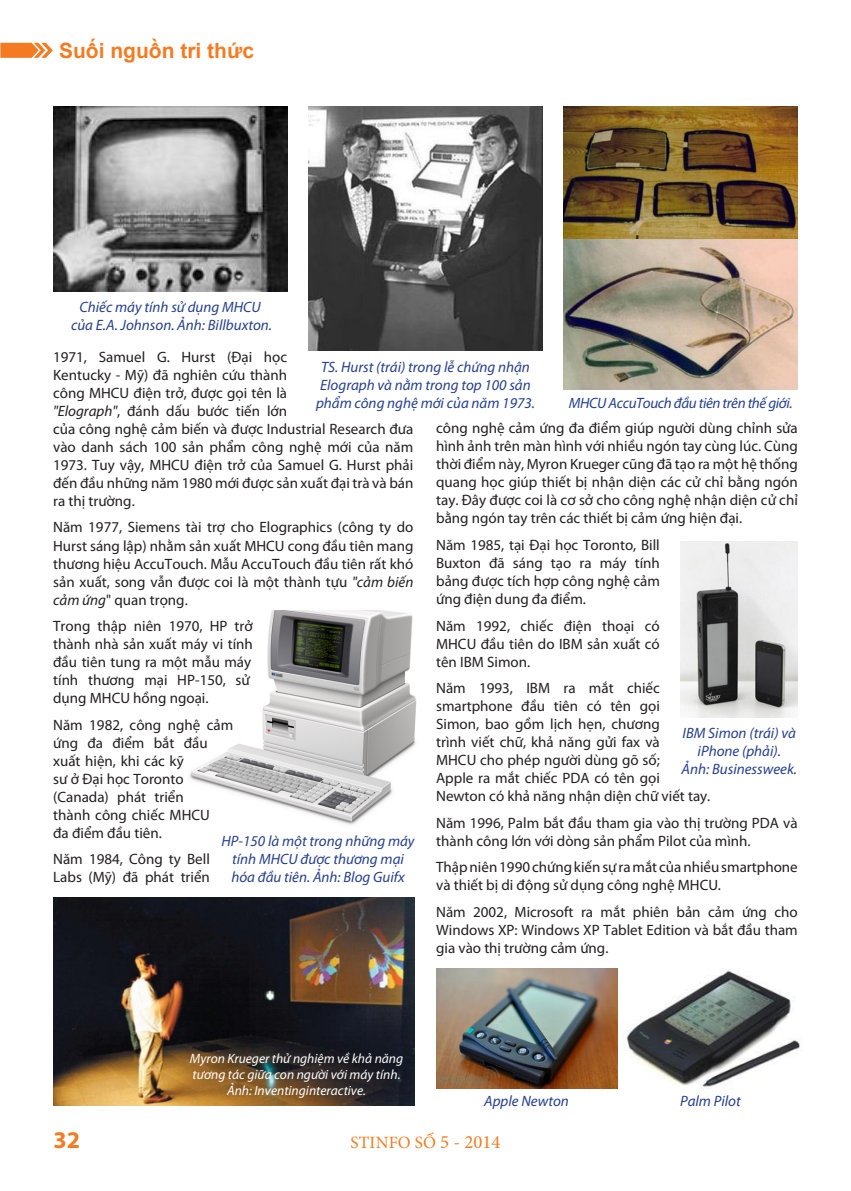
<style>
.page{position:relative;width:851px;height:1191px;background:#fff}
.page>*{position:absolute;margin:0;border:0;box-sizing:border-box;transform-origin:0 0}
.t1{font:700 24px "Myriad Pro";color:#f47b21}
.t2{font:700 21px "Arial";color:#f47b21}
.t3{font:17.25px "Minion Pro";letter-spacing:.01em;color:#f47b21}
.t4{font:15px/18px "Myriad Pro";color:#231f20}
.t5{font:italic 15px/18px "Myriad Pro";color:#253f8e;text-align:center}
.t6{font:italic 15px "Myriad Pro";letter-spacing:-.025em;color:#253f8e}
.t7{font:italic 13.5px/16.2px "Myriad Pro";color:#fff;text-align:center}
.s1{font-style:italic}
.s2{font-size:18.75px}
</style>
<div class="page">
<svg style="left:0;top:43px;width:53px;height:15px"></svg>
<img style="left:53px;top:106px;width:234px;height:185px">
<img style="left:563px;top:106px;width:234px;height:284px">
<img style="left:53px;top:897px;width:362px;height:209px">
<img style="left:308px;top:106px;width:234px;height:245px">
<img style="left:189px;top:610px;width:228px;height:215px">
<img style="left:680px;top:541px;width:117px;height:176px">
<img style="left:623px;top:969px;width:177px;height:119px">
<img style="left:436px;top:968px;width:181px;height:120px">
<h2 class="t2" style="left:59px;top:37px;width:196px">Suối nguồn tri thức</h2>
<p class="t5" style="left:79px;top:297px;width:183px">Chiếc máy tính sử dụng MHCU</p>
<p class="t5" style="left:71px;top:315px;width:202px">của E.A. Johnson. Ảnh: Billbuxton.</p>
<p class="t4" style="left:53px;top:348px;width:362px">1971, Samuel G. Hurst (Đại học<br>Kentucky - Mỹ) đã nghiên cứu thành<br>công MHCU điện trở, được gọi tên là<br><span class="s1">"Elograph"</span>, đánh dấu bước tiến lớn<br>của công nghệ cảm biến và được Industrial Research đưa vào danh sách 100 sản phẩm công nghệ mới của năm 1973. Tuy vậy, MHCU điện trở của Samuel G. Hurst phải đến đầu những năm 1980 mới được sản xuất đại trà và bán ra thị trường.</p>
<p class="t4" style="left:53px;top:518px;width:361px;text-align:justify">Năm 1977, Siemens tài trợ cho Elographics (công ty do Hurst sáng lập) nhằm sản xuất MHCU cong đầu tiên mang thương hiệu AccuTouch. Mẫu AccuTouch đầu tiên rất khó sản xuất, song vẫn được coi là một thành tựu <span class="s1">"cảm biến cảm ứng</span>" quan trọng.</p>
<p class="t4" style="left:53px;top:617px;width:201px">Trong thập niên 1970, HP trở thành nhà sản xuất máy vi tính đầu tiên tung ra một mẫu máy tính thương mại HP-150, sử dụng MHCU hồng ngoại.</p>
<p class="t4" style="left:53px;top:715px;width:181px">Năm 1982, công nghệ cảm ứng đa điểm bắt đầu xuất hiện, khi các kỹ<br>sư ở Đại học Toronto (Canada) phát triển<br>thành công chiếc MHCU<br>đa điểm đầu tiên.</p>
<p class="t4" style="left:53px;top:850px;width:158px">Năm 1984, Công ty Bell<br>Labs (Mỹ) đã phát triển</p>
<p class="t5" style="left:316px;top:358px;width:220px">TS. Hurst (trái) trong lễ chứng nhận<br>Elograph và nằm trong top 100 sản phẩm công nghệ mới của năm 1973.</p>
<p class="t6" style="left:569px;top:393px;width:225px">MHCU AccuTouch đầu tiên trên thế giới.</p>
<p class="t4" style="left:436px;top:419px;width:363px;text-align:justify">công nghệ cảm ứng đa điểm giúp người dùng chỉnh sửa hình ảnh trên màn hình với nhiều ngón tay cùng lúc. Cùng thời điểm này, Myron Krueger cũng đã tạo ra một hệ thống quang học giúp thiết bị nhận diện các cử chỉ bằng ngón tay. Đây được coi là cơ sở cho công nghệ nhận diện cử chỉ bằng ngón tay trên các thiết bị cảm ứng hiện đại.</p>
<p class="t4" style="left:436px;top:535px;width:225px;text-align:justify">Năm 1985, tại Đại học Toronto, Bill Buxton đã sáng tạo ra máy tính bảng được tích hợp công nghệ cảm ứng điện dung đa điểm.</p>
<p class="t4" style="left:436px;top:616px;width:225px;text-align:justify">Năm 1992, chiếc điện thoại có MHCU đầu tiên do IBM sản xuất có tên IBM Simon.</p>
<p class="t4" style="left:436px;top:679px;width:276px">Năm 1993, IBM ra mắt chiếc smartphone đầu tiên có tên gọi<br>Simon, bao gồm lịch hẹn, chương<br>trình viết chữ, khả năng gửi fax và<br>MHCU cho phép người dùng gõ số;<br>Apple ra mắt chiếc PDA có tên gọi<br>Newton có khả năng nhận diện chữ viết tay.</p>
<p class="t4" style="left:436px;top:813px;width:363px">Năm 1996, Palm bắt đầu tham gia vào thị trường PDA và thành công lớn với dòng sản phẩm Pilot của mình.</p>
<p class="t4" style="left:436px;top:858px;width:363px">Thập niên 1990 chứng kiến sự ra mắt của nhiều smartphone và thiết bị di động sử dụng công nghệ MHCU.</p>
<p class="t4" style="left:436px;top:902px;width:363px;text-align:justify">Năm 2002, Microsoft ra mắt phiên bản cảm ứng cho Windows XP: Windows XP Tablet Edition và bắt đầu tham gia vào thị trường cảm ứng.</p>
<p class="t5" style="left:682px;top:723px;width:115px">IBM Simon (trái) và iPhone (phải).</p>
<p class="t5" style="left:681px;top:759px;width:117px">Ảnh: Businessweek.</p>
<p class="t5" style="left:221px;top:831px;width:194px">HP-150 là một trong những máy tính MHCU được thương mại hóa đầu tiên. Ảnh: Blog Guifx</p>
<p class="t1" style="left:53px;top:1124px;width:28px">32</p>
<p class="t7" style="left:190px;top:1049px;width:215px">Myron Krueger thử nghiệm về khả năng tương tác giữa con người với máy tính.<br>Ảnh: Inventinginteractive.</p>
<p class="t5" style="left:484px;top:1091px;width:86px">Apple Newton</p>
<p class="t5" style="left:680px;top:1091px;width:62px">Palm Pilot</p>
<p class="t3" style="left:350px;top:1131px;width:151px">STINFO SỐ <span class="s2">5 - 2014</span></p>
</div>
